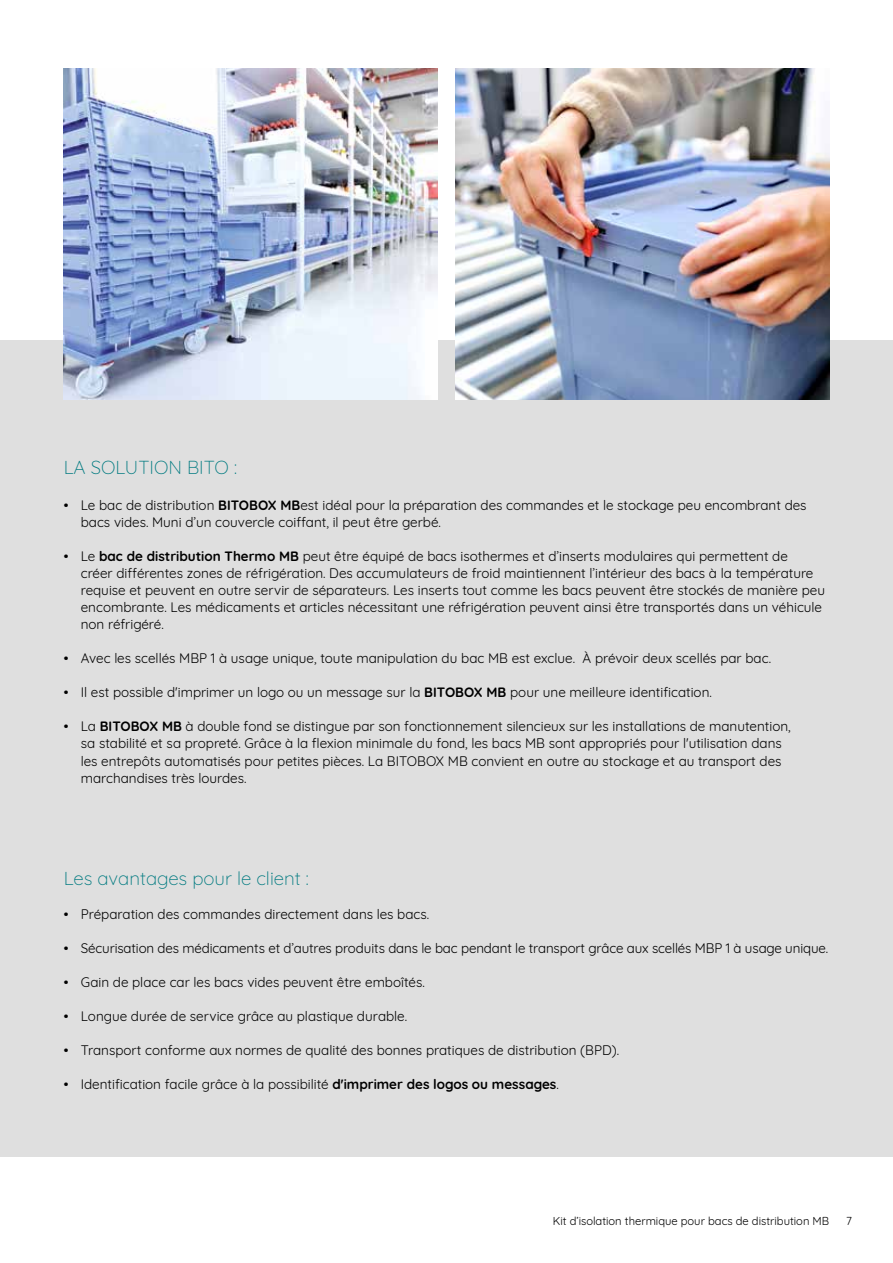
<style>
.page{position:relative;width:893px;height:1263px;background:#fff}
.page>*{position:absolute;margin:0;border:0;box-sizing:border-box;transform-origin:0 0}
.t1{font:300 18.75px "Quicksand";color:#007a80}
.t2{font:13.5px/17px "Quicksand";color:#000}
.t3{font:500 13.5px "Quicksand";color:#000}
.t4{font:11.25px "Quicksand";color:#000}
.s1{font-weight:700}
</style>
<div class="page">
<div style="left:0;top:340px;width:893px;height:817px;background:#dfdfdf"></div>
<img style="left:64px;top:68px;width:374px;height:332px">
<img style="left:455px;top:68px;width:374px;height:332px">
<h1 class="t1" style="left:64px;top:453px;width:175px">LA SOLUTION BITO :</h1>
<p class="t3" style="left:64px;top:495px;width:6px">•</p>
<p class="t3" style="left:64px;top:546px;width:6px">•</p>
<p class="t3" style="left:64px;top:648px;width:6px">•</p>
<p class="t3" style="left:64px;top:682px;width:6px">•</p>
<p class="t3" style="left:64px;top:716px;width:6px">•</p>
<p class="t2" style="left:81px;top:496px;width:727px">Le bac de distribution <span class="s1">BITOBOX MB</span>est idéal pour la préparation des commandes et le stockage peu encombrant des bacs vides. Muni d’un couvercle coiffant, il peut être gerbé.</p>
<p class="t2" style="left:81px;top:547px;width:746px">Le <span class="s1">bac de distribution Thermo MB</span> peut être équipé de bacs isothermes et d’inserts modulaires qui permettent de<br>créer différentes zones de réfrigération. Des accumulateurs de froid maintiennent l’intérieur des bacs à la température requise et peuvent en outre servir de séparateurs. Les inserts tout comme les bacs peuvent être stockés de manière peu encombrante. Les médicaments et articles nécessitant une réfrigération peuvent ainsi être transportés dans un véhicule non réfrigéré.</p>
<p class="t2" style="left:81px;top:649px;width:692px">Avec les scellés MBP 1 à usage unique, toute manipulation du bac MB est exclue. À prévoir deux scellés par bac.</p>
<p class="t2" style="left:81px;top:683px;width:633px">Il est possible d'imprimer un logo ou un message sur la <span class="s1">BITOBOX MB</span> pour une meilleure identification.</p>
<p class="t2" style="left:81px;top:717px;width:711px">La <span class="s1">BITOBOX MB</span> à double fond se distingue par son fonctionnement silencieux sur les installations de manutention, sa stabilité et sa propreté. Grâce à la flexion minimale du fond, les bacs MB sont appropriés pour l'utilisation dans les entrepôts automatisés pour petites pièces. La BITOBOX MB convient en outre au stockage et au transport des marchandises très lourdes.</p>
<h1 class="t1" style="left:64px;top:864px;width:247px">Les avantages pour le client :</h1>
<p class="t3" style="left:64px;top:903px;width:6px">•</p>
<p class="t3" style="left:64px;top:937px;width:6px">•</p>
<p class="t3" style="left:64px;top:971px;width:6px">•</p>
<p class="t3" style="left:64px;top:1005px;width:6px">•</p>
<p class="t3" style="left:64px;top:1039px;width:6px">•</p>
<p class="t3" style="left:64px;top:1073px;width:6px">•</p>
<p class="t2" style="left:81px;top:904px;width:350px">Préparation des commandes directement dans les bacs.</p>
<p class="t2" style="left:81px;top:938px;width:749px">Sécurisation des médicaments et d’autres produits dans le bac pendant le transport grâce aux scellés MBP 1 à usage unique.</p>
<p class="t2" style="left:81px;top:972px;width:346px">Gain de place car les bacs vides peuvent être emboîtés.</p>
<p class="t2" style="left:81px;top:1006px;width:328px">Longue durée de service grâce au plastique durable.</p>
<p class="t2" style="left:81px;top:1040px;width:540px">Transport conforme aux normes de qualité des bonnes pratiques de distribution (BPD).</p>
<p class="t2" style="left:81px;top:1074px;width:479px">Identification facile grâce à la possibilité <span class="s1">d'imprimer des logos ou messages</span>.</p>
<p class="t4" style="left:553px;top:1212px;width:278px">Kit d’isolation thermique pour bacs de distribution MB</p>
<p class="t4" style="left:846px;top:1212px;width:7px">7</p>
</div>
